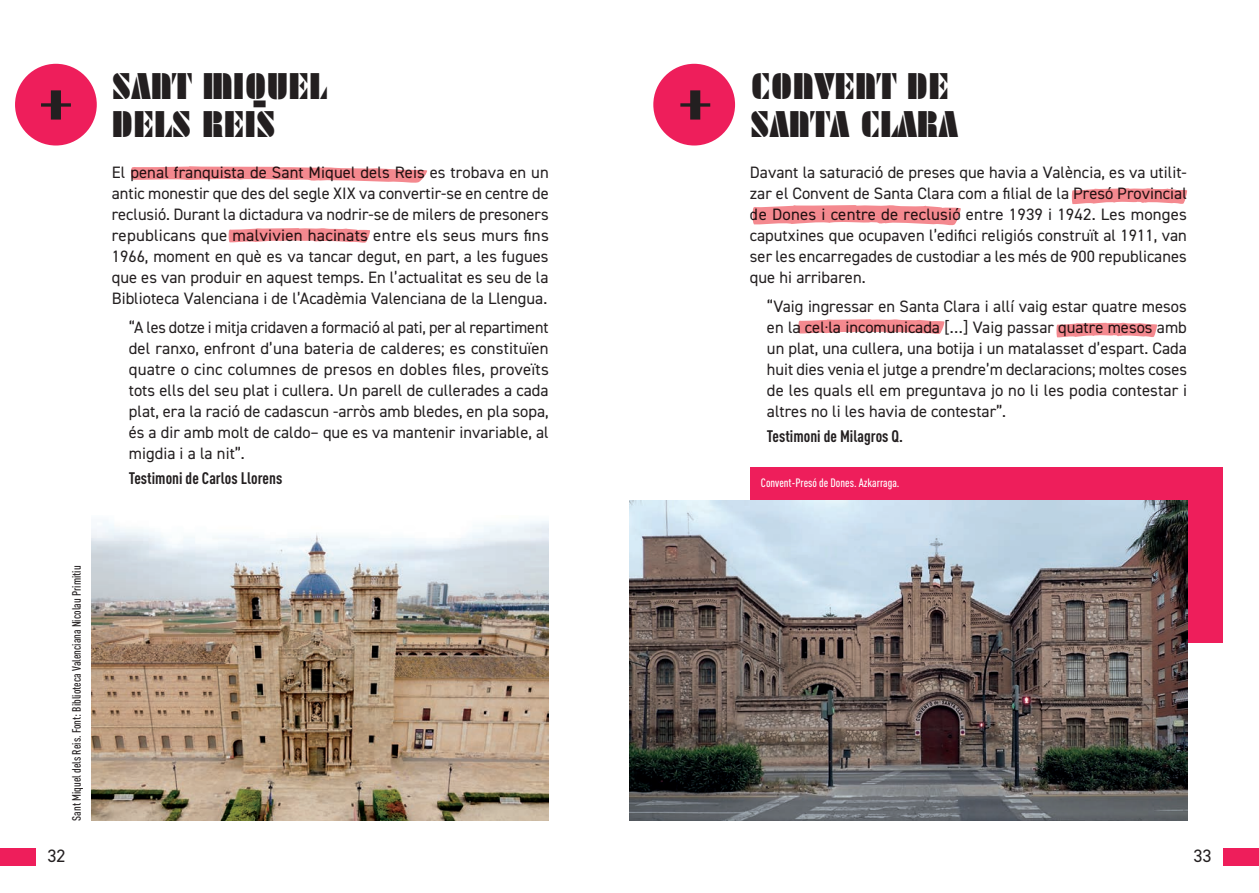
<style>
.page{position:relative;width:1259px;height:893px;background:#fff}
.page>*{position:absolute;margin:0;border:0;box-sizing:border-box;transform-origin:0 0}
.t1{font:63px "Dessau Pro Stenzil";color:#231f20}
.t2{font:41.25px "Dessau Pro Stenzil Variant";color:#231f20}
.t3{font:18px "DIN2014";color:#231f20}
.t4{font:16.5px/21px "DIN2014";color:#231f20;text-align:justify}
.t5{font:700 condensed 16.5px "DIN Pro";color:#231f20}
.t6{font:500 condensed 12px "DIN Pro";color:#231f20}
.t7{font:500 condensed 12px "DIN Pro";color:#fff}
</style>
<div class="page">
<div style="left:0;top:848px;width:36px;height:17px;background:#ee1e5b"></div>
<div style="left:1222px;top:848px;width:37px;height:17px;background:#ee1e5b"></div>
<div style="left:750px;top:467px;width:472px;height:175px;background:#ee1e5b"></div>
<div style="left:15px;top:64px;width:82px;height:82px;background:#ee1e5b;border-radius:50%"></div>
<div style="left:653px;top:64px;width:82px;height:82px;background:#ee1e5b;border-radius:50%"></div>
<svg style="left:798px;top:319px;width:146px;height:15px;background:#f59da2"></svg>
<svg style="left:1056px;top:323px;width:101px;height:15px;background:#f59ea2"></svg>
<svg style="left:1071px;top:188px;width:116px;height:17px"></svg>
<svg style="left:752px;top:205px;width:209px;height:21px"></svg>
<svg style="left:130px;top:166px;width:297px;height:17px"></svg>
<svg style="left:228px;top:228px;width:142px;height:15px;background:#f59da2"></svg>
<img style="left:92px;top:520px;width:456px;height:301px">
<img style="left:629px;top:501px;width:558px;height:320px">
<p class="t1" style="left:37px;top:71px;width:39px">+</p>
<p class="t2" style="left:112px;top:65px;width:216px">SANT MIQUEL</p>
<p class="t2" style="left:112px;top:103px;width:166px">DELS REIS</p>
<p class="t4" style="left:112px;top:161px;width:438px">El penal franquista de Sant Miquel dels Reis es trobava en un antic monestir que des del segle XIX va convertir-se en centre de reclusió. Durant la dictadura va nodrir-se de milers de presoners republicans que malvivien hacinats entre els seus murs fins 1966, moment en què es va tancar degut, en part, a les fugues que es van produir en aquest temps. En l’actualitat es seu de la Biblioteca Valenciana i de l’Acadèmia Valenciana de la Llengua.</p>
<p class="t4" style="left:129px;top:317px;width:421px">“A les dotze i mitja cridaven a formació al pati, per al repartiment del ranxo, enfront d’una bateria de calderes; es constituïen quatre o cinc columnes de presos en dobles files, proveïts tots ells del seu plat i cullera. Un parell de cullerades a cada plat, era la ració de cadascun -arròs amb bledes, en pla sopa, és a dir amb molt de caldo– que es va mantenir invariable, al migdia i a la nit”.</p>
<p class="t5" style="left:129px;top:466px;width:155px">Testimoni de Carlos Llorens</p>
<p class="t6" style="left:68px;top:821px;width:257px;rotate:-90deg">Sant Miquel dels Reis. Font: Biblioteca Valenciana Nicolau Primitiu</p>
<p class="t1" style="left:676px;top:71px;width:39px">+</p>
<p class="t2" style="left:750px;top:65px;width:200px">CONVENT DE</p>
<p class="t2" style="left:750px;top:103px;width:209px">SANTA CLARA</p>
<p class="t4" style="left:750px;top:161px;width:438px">Davant la saturació de preses que havia a València, es va utilit&shy;zar el Convent de Santa Clara com a filial de la Presó Provincial de Dones i centre de reclusió entre 1939 i 1942. Les monges caputxines que ocupaven l’edifici religiós construït al 1911, van ser les encarregades de custodiar a les més de 900 republicanes que hi arribaren.</p>
<p class="t4" style="left:767px;top:296px;width:422px">“Vaig ingressar en Santa Clara i allí vaig estar quatre mesos en la cel·la incomunicada […] Vaig passar quatre mesos amb un plat, una cullera, una botija i un matalasset d’espart. Cada huit dies venia el jutge a prendre’m declaracions; moltes coses de les quals ell em preguntava jo no li les podia contestar i altres no li les havia de contestar”.</p>
<p class="t5" style="left:767px;top:424px;width:138px">Testimoni de Milagros Q.</p>
<p class="t7" style="left:761px;top:474px;width:140px">Convent-Presó de Dones. Azkarraga.</p>
<p class="t3" style="left:47px;top:845px;width:19px">32</p>
<p class="t3" style="left:1193px;top:845px;width:19px">33</p>
</div>
